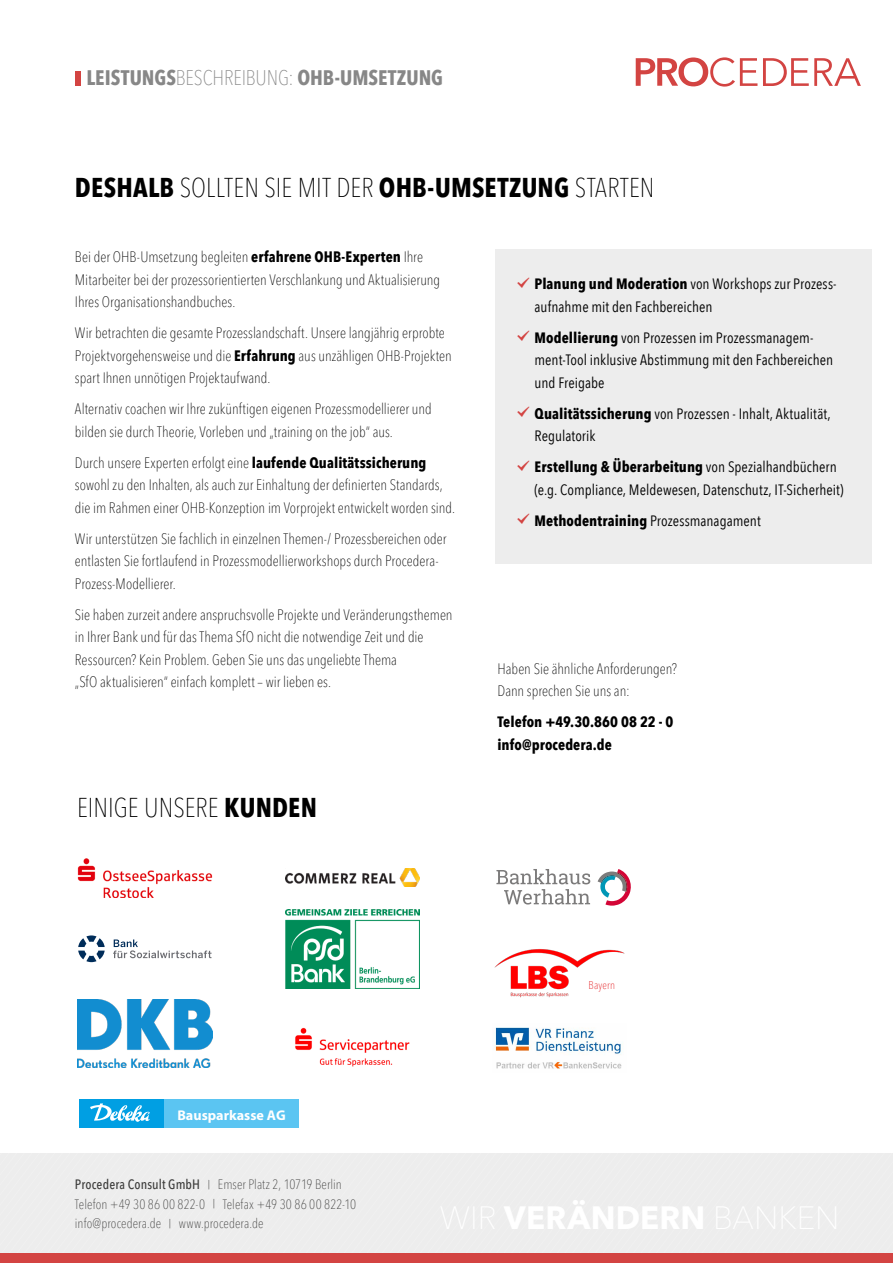
<style>
.page{position:relative;width:893px;height:1263px;background:#fff}
.page>*{position:absolute;margin:0;border:0;box-sizing:border-box;transform-origin:0 0}
.t1{font:100 condensed 27px "Avenir Next LT Pro";color:#000}
.t2{font:700 21px "Avenir Next Condensed";color:#878787}
.t3{font:100 condensed 15px/22.5px "Avenir Next LT Pro";color:#000}
.t4{font:15px/22.5px "Avenir Next Condensed";letter-spacing:.005em;color:#000}
.t5{font:700 15px/22.5px "Avenir Next Condensed";letter-spacing:.005em;color:#000}
.t6{font:700 14.1px "Myriad Pro";color:#fff}
.t7{font:100 condensed 13.5px/19.5px "Avenir Next LT Pro";letter-spacing:.005em;color:#3c3c3b}
.t8{font:100 condensed 11.25px "Avenir Next LT Pro";letter-spacing:.015em;color:#e31317}
.s1{font-family:"Avenir Next LT Pro";font-weight:100;font-stretch:condensed}
.s2{font-weight:700}
.s3{font-weight:500}
</style>
<div class="page">
<div style="left:0;top:1153px;width:893px;height:100px;background:#ededed"></div>
<div style="left:0;top:1253px;width:893px;height:10px;background:#d34442"></div>
<div style="left:495px;top:249px;width:377px;height:315px;background:#ededed"></div>
<svg style="left:636px;top:57px;width:121px;height:30px"></svg>
<svg style="left:763px;top:58px;width:98px;height:28px"></svg>
<div style="left:75px;top:71px;width:6px;height:15px;background:#d34442"></div>
<img style="left:78px;top:858px;width:134px;height:40px">
<img style="left:285px;top:869px;width:135px;height:18px">
<svg style="left:78px;top:935px;width:27px;height:27px"></svg>
<svg style="left:113px;top:939px;width:99px;height:19px"></svg>
<img style="left:285px;top:910px;width:135px;height:78px">
<img style="left:78px;top:999px;width:134px;height:68px">
<img style="left:494px;top:949px;width:131px;height:49px">
<img style="left:295px;top:1027px;width:115px;height:40px">
<img style="left:494px;top:1027px;width:128px;height:42px">
<svg style="left:598px;top:869px;width:33px;height:37px"></svg>
<svg style="left:496px;top:869px;width:94px;height:35px"></svg>
<div style="left:163px;top:1099px;width:136px;height:28px;background:#5bc5f2"></div>
<div style="left:79px;top:1099px;width:84px;height:28px;background:#009fe3"></div>
<svg style="left:90px;top:1103px;width:60px;height:19px"></svg>
<h2 class="t2" style="left:86px;top:65px;width:358px">LEISTUNGS<span class="s1">BESCHREIBUNG:</span> OHB-UMSETZUNG</h2>
<h1 class="t1" style="left:75px;top:171px;width:581px"><span class="s2">DESHALB</span> SOLLTEN SIE MIT DER <span class="s2">OHB-UMSETZUNG</span> STARTEN</h1>
<p class="t3" style="left:75px;top:246px;width:367px">Bei der OHB-Umsetzung begleiten <span class="s2">erfahrene OHB-Experten</span> Ihre<br>Mitarbeiter bei der prozessorientierten Verschlankung und Aktualisierung<br>Ihres Organisationshandbuches.</p>
<p class="t3" style="left:75px;top:322px;width:378px">Wir betrachten die gesamte Prozesslandschaft. Unsere langjährig erprobte<br>Projektvorgehensweise und die <span class="s2">Erfahrung</span> aus unzähligen OHB-Projekten spart Ihnen unnötigen Projektaufwand.</p>
<p class="t3" style="left:75px;top:398px;width:358px">Alternativ coachen wir Ihre zukünftigen eigenen Prozessmodellierer und bilden sie durch Theorie, Vorleben und „training on the job“ aus.</p>
<p class="t3" style="left:75px;top:451px;width:382px">Durch unsere Experten erfolgt eine <span class="s2">laufende Qualitätssicherung </span>sowohl zu den Inhalten, als auch zur Einhaltung der definierten Standards, die im Rahmen einer OHB-Konzeption im Vorprojekt entwickelt worden sind.</p>
<p class="t3" style="left:75px;top:527px;width:373px">Wir unterstützen Sie fachlich in einzelnen Themen-/ Prozessbereichen oder entlasten Sie fortlaufend in Prozessmodellierworkshops durch Procedera-<br>Prozess-Modellierer.</p>
<p class="t3" style="left:75px;top:603px;width:379px">Sie haben zurzeit andere anspruchsvolle Projekte und Veränderungsthemen in Ihrer Bank und für das Thema SfO nicht die notwendige Zeit und die Ressourcen? Kein Problem. Geben Sie uns das ungeliebte Thema<br>„SfO aktualisieren“ einfach komplett – wir lieben es.</p>
<h1 class="t1" style="left:77px;top:791px;width:241px">EINIGE UNSERE <span class="s2">KUNDEN</span></h1>
<p class="t4" style="left:534px;top:272px;width:304px"><span class="s2">Planung und Moderation</span> von Workshops zur Prozess&shy;aufnahme mit den Fachbereichen</p>
<p class="t4" style="left:534px;top:325px;width:300px"><span class="s2">Modellierung</span> von Prozessen im Prozessmanagem&shy;ment-Tool inklusive Abstimmung mit den Fachbereichen und Freigabe</p>
<p class="t4" style="left:534px;top:401px;width:298px"><span class="s2">Qualitätssicherung</span> von Prozessen - Inhalt, Aktualität,<br>Regulatorik</p>
<p class="t4" style="left:534px;top:455px;width:311px"><span class="s2">Erstellung &amp; Überarbeitung</span> von Spezialhandbüchern (e.g. Compliance, Meldewesen, Datenschutz, IT-Sicherheit)</p>
<p class="t4" style="left:534px;top:508px;width:228px"><span class="s2">Methodentraining</span> Prozessmanagament</p>
<p class="t3" style="left:497px;top:657px;width:181px">Haben Sie ähnliche Anforderungen?<br>Dann sprechen Sie uns an:</p>
<p class="t5" style="left:497px;top:711px;width:177px">Telefon +49.30.860 08 22 - 0 info@procedera.de</p>
<p class="t6" style="left:177px;top:1106px;width:110px">Bausparkasse AG</p>
<p class="t7" style="left:75px;top:1175px;width:283px"><span class="s3">Procedera Consult GmbH</span> <sup>|</sup> Emser Platz 2, 10719 Berlin<br>Telefon +49 30 86 00 822-0 <sup>|</sup> Telefax +49 30 86 00 822-10 info@procedera.de <sup>|</sup> www.procedera.de</p>
<p class="t8" style="left:589px;top:978px;width:28px">Bayern</p>
</div>
